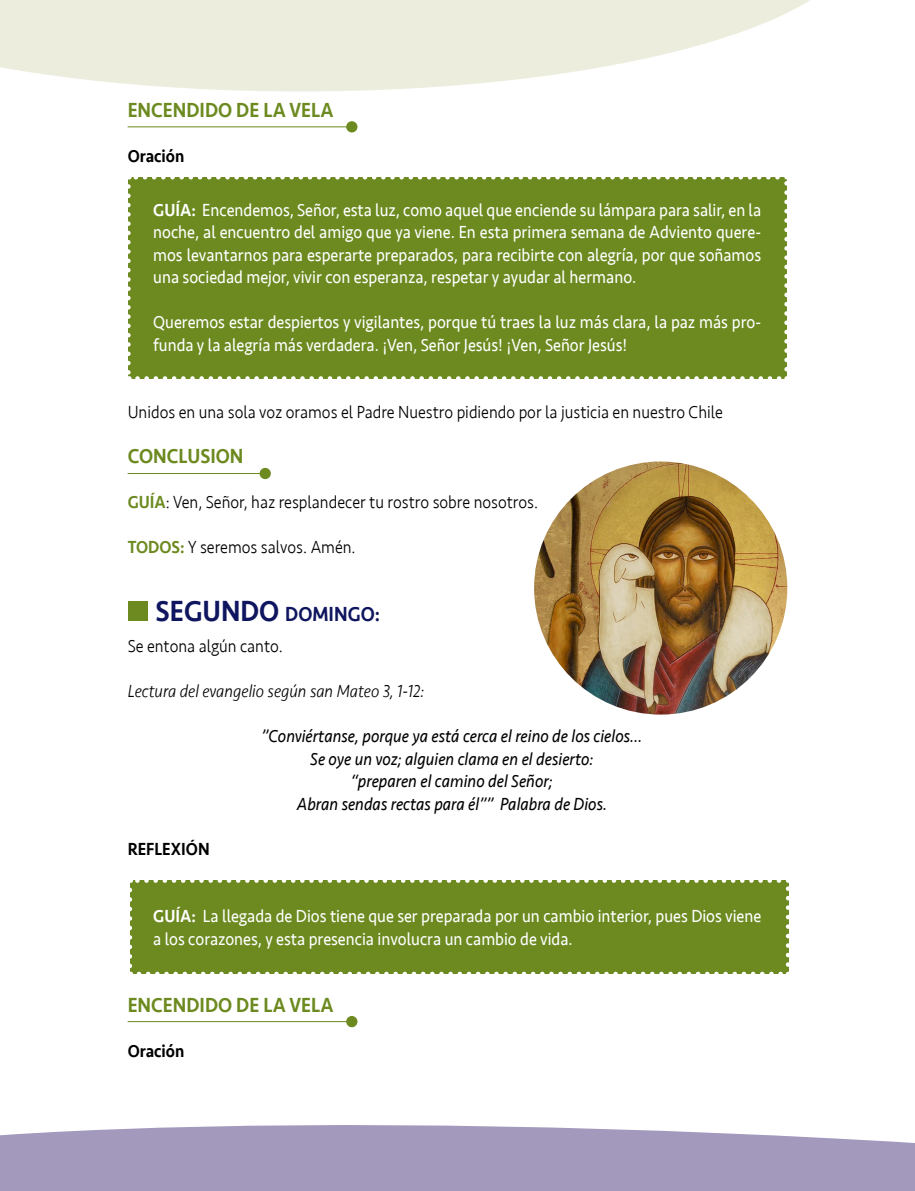
<style>
.page{position:relative;width:915px;height:1191px;background:#fff}
.page>*{position:absolute;margin:0;border:0;box-sizing:border-box;transform-origin:0 0}
.parra{font:500 21px "Seravek";color:#6c8a1f;scale:.9 1}
.parra-2{font:500 21px "Seravek";color:#0f165f;scale:.9 1}
.parra-3{font:18px/22.5px "Seravek";color:#fff;scale:.9 1}
.parra-4{font:300 18px "Seravek";color:#000;scale:.9 1}
.parra-5{font:italic 18px "Seravek";color:#000;scale:.9 1}
.parra-6{font:italic 300 18px "Seravek";color:#000;scale:.9 1}
.parra-7{font:500 18px "Seravek";color:#000;scale:.9 1}
.s1{font-weight:500}
.s2{font-weight:500;color:#6c8a1f}
.s3{font-size:30px}
</style>
<div class="page">
<div style="left:130px;top:880px;width:657px;height:94px;background:#6c8a1f"></div>
<svg style="left:130px;top:890px;width:2px;height:84px"></svg>
<svg style="left:139px;top:971px;width:649px;height:3px"></svg>
<svg style="left:785px;top:880px;width:4px;height:84px"></svg>
<svg style="left:130px;top:880px;width:648px;height:3px"></svg>
<div style="left:128px;top:177px;width:658px;height:201px;background:#6c8a1f"></div>
<svg style="left:128px;top:186px;width:3px;height:192px"></svg>
<svg style="left:137px;top:376px;width:650px;height:3px"></svg>
<svg style="left:784px;top:177px;width:3px;height:192px"></svg>
<svg style="left:128px;top:177px;width:649px;height:2px"></svg>
<svg style="left:0;top:0;width:810px;height:91px;fill:#eceddd"></svg>
<div style="left:128px;top:601px;width:19px;height:20px;background:#6c8a1f"></div>
<svg style="left:0;top:1125px;width:914px;height:66px;background:#aaa0c2"></svg>
<hr style="left:128px;top:126px;width:227px;height:1px;background:#6c8a1f">
<div style="left:346px;top:121px;width:11px;height:11px;background:#6c8a1f;border-radius:50%"></div>
<hr style="left:128px;top:473px;width:136px;height:1px;background:#6c8a1f">
<div style="left:259px;top:468px;width:12px;height:11px;background:#6c8a1f;border-radius:50%"></div>
<hr style="left:128px;top:1021px;width:227px;height:1px;background:#6c8a1f">
<div style="left:346px;top:1016px;width:11px;height:11px;background:#6c8a1f;border-radius:50%"></div>
<img style="left:534px;top:461px;width:253px;height:253px;border-radius:126px">
<p class="parra" style="left:128px;top:97px;width:230px">ENCENDIDO DE LA VELA</p>
<p class="parra-7" style="left:128px;top:145px;width:65px">Oración</p>
<p class="parra-3" style="left:153px;top:198px;width:677px;text-align:justify"><span class="s1">GUÍA:</span> Encendemos, Señor, esta luz, como aquel que enciende su lámpara para salir, en la noche, al encuentro del amigo que ya viene. En esta primera semana de Adviento quere&shy;mos levantarnos para esperarte preparados, para recibirte con alegría, por que soñamos una sociedad mejor, vivir con esperanza, respetar y ayudar al hermano.</p>
<p class="parra-3" style="left:153px;top:311px;width:677px">Queremos estar despiertos y vigilantes, porque tú traes la luz más clara, la paz más pro&shy;funda y la alegría más verdadera. ¡Ven, Señor Jesús! ¡Ven, Señor Jesús!</p>
<p class="parra-4" style="left:128px;top:402px;width:662px">Unidos en una sola voz oramos el Padre Nuestro pidiendo por la justicia en nuestro Chile</p>
<p class="parra" style="left:128px;top:443px;width:130px">CONCLUSION</p>
<p class="parra-4" style="left:128px;top:492px;width:457px"><span class="s2">GUÍA</span>: Ven, Señor, haz resplandecer tu rostro sobre nosotros.</p>
<p class="parra-4" style="left:128px;top:537px;width:255px"><span class="s2">TODOS:</span> Y seremos salvos. Amén.</p>
<p class="parra-2" style="left:155px;top:601px;width:251px"><span class="s3">SEGUNDO</span> DOMINGO:</p>
<p class="parra-4" style="left:128px;top:635px;width:174px">Se entona algún canto.</p>
<p class="parra-6" style="left:128px;top:680px;width:331px">Lectura del evangelio según san Mateo 3, 1-12:</p>
<p class="parra-5" style="left:261px;top:721px;width:424px">”Conviértanse, porque ya está cerca el reino de los cielos…</p>
<p class="parra-5" style="left:310px;top:744px;width:316px">Se oye un voz; alguien clama en el desierto:</p>
<p class="parra-5" style="left:351px;top:766px;width:225px">“preparen el camino del Señor;</p>
<p class="parra-5" style="left:297px;top:789px;width:346px">Abran sendas rectas para él”” Palabra de Dios.</p>
<p class="parra-7" style="left:128px;top:837px;width:93px">REFLEXIÓN</p>
<p class="parra-3" style="left:153px;top:904px;width:677px"><span class="s1">GUÍA:</span> La llegada de Dios tiene que ser preparada por un cambio interior, pues Dios viene a los corazones, y esta presencia involucra un cambio de vida.</p>
<p class="parra" style="left:128px;top:992px;width:230px">ENCENDIDO DE LA VELA</p>
<p class="parra-7" style="left:128px;top:1040px;width:65px">Oración</p>
</div>
